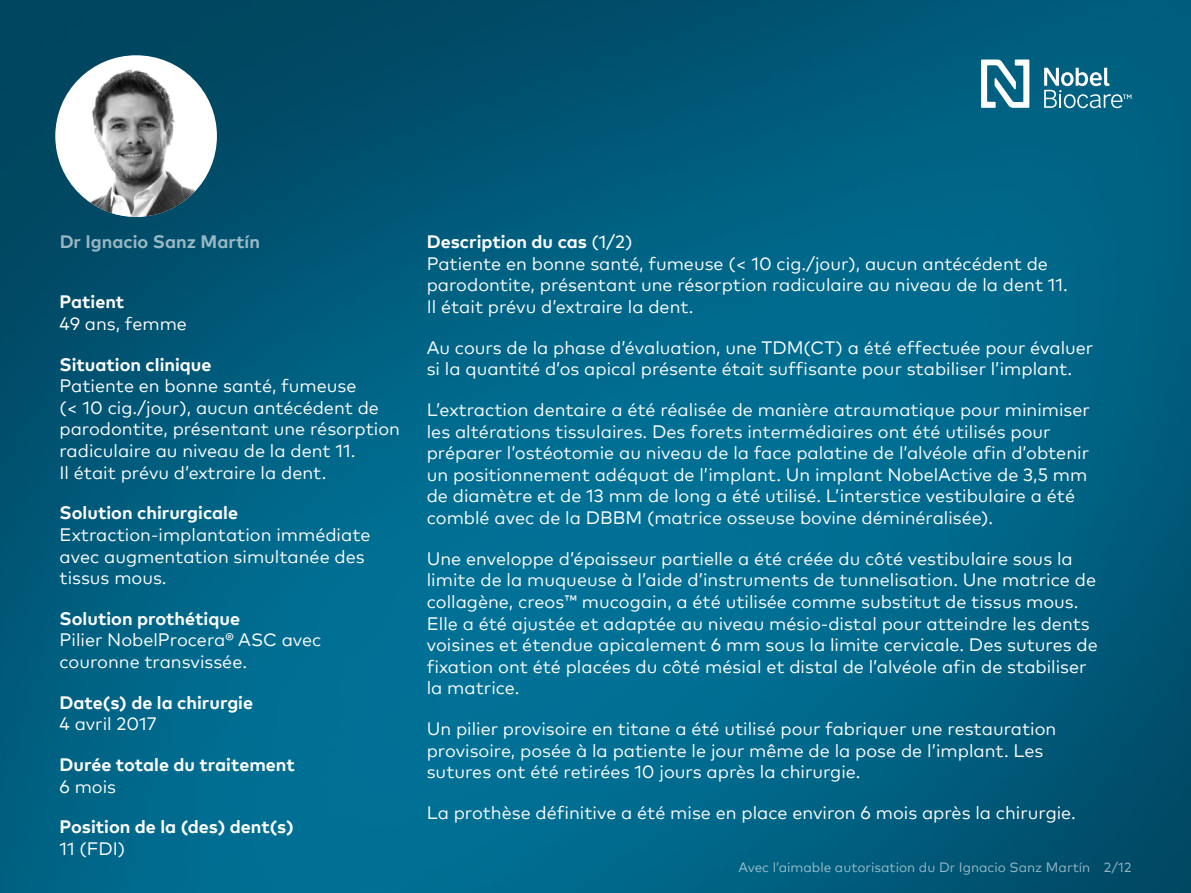
<style>
.page{position:relative;width:1191px;height:893px;background:#fff}
.page>*{position:absolute;margin:0;border:0;box-sizing:border-box;transform-origin:0 0}
.t1{font:18px/21.6px "Mark Pro";color:#fff}
.t2{font:700 18px "Mark Pro";color:#fff}
.t3{font:13.5px "Mark Pro";color:#fff}
.s1{font-weight:700}
.s2{font-style:inherit}
</style>
<div class="page">
<img style="left:0;top:0;width:1191px;height:893px">
<div style="left:55px;top:55px;width:162px;height:162px;background:#fff;border-radius:50%"></div>
<img style="left:55px;top:67px;width:162px;height:150px">
<svg style="left:1044px;top:68px;width:87px;height:40px"></svg>
<svg style="left:981px;top:60px;width:48px;height:48px"></svg>
<p class="t2" style="left:60px;top:228px;width:202px">Dr Ignacio Sanz Martín</p>
<p class="t2" style="left:60px;top:288px;width:66px">Patient</p>
<p class="t1" style="left:60px;top:311px;width:129px">49 ans, femme</p>
<p class="t2" style="left:60px;top:350px;width:153px">Situation clinique</p>
<p class="t1" style="left:60px;top:374px;width:342px">Patiente en bonne santé, fumeuse<br>(&lt; 10 cig./jour), aucun antécédent de parodontite, présentant une résorption radiculaire au niveau de la dent 11.<br>Il était prévu d’extraire la dent.</p>
<p class="t2" style="left:60px;top:499px;width:180px">Solution chirurgicale</p>
<p class="t1" style="left:60px;top:522px;width:312px">Extraction-implantation immédiate avec augmentation simultanée des tissus mous.</p>
<p class="t2" style="left:60px;top:605px;width:182px">Solution prothétique</p>
<p class="t1" style="left:60px;top:628px;width:263px">Pilier NobelProcera® ASC avec couronne transvissée.</p>
<p class="t2" style="left:60px;top:689px;width:195px">Date(s) de la chirurgie</p>
<p class="t1" style="left:60px;top:712px;width:99px">4 avril 2017</p>
<p class="t2" style="left:60px;top:751px;width:237px">Durée totale du traitement</p>
<p class="t1" style="left:60px;top:774px;width:58px">6 mois</p>
<p class="t2" style="left:60px;top:813px;width:236px">Position de la (des) dent(s)</p>
<p class="t1" style="left:60px;top:836px;width:67px">11 (FDI)</p>
<p class="t1" style="left:427px;top:229px;width:642px"><span class="s1">Description du cas</span> <span class="s2">(1/2)<br></span>Patiente en bonne santé, fumeuse (&lt; 10 cig./jour), aucun antécédent de parodontite, présentant une résorption radiculaire au niveau de la dent 11.<br>Il était prévu d’extraire la dent.</p>
<p class="t1" style="left:427px;top:335px;width:668px">Au cours de la phase d’évaluation, une TDM(CT) a été effectuée pour évaluer si la quantité d’os apical présente était suffisante pour stabiliser l’implant.</p>
<p class="t1" style="left:427px;top:397px;width:665px">L’extraction dentaire a été réalisée de manière atraumatique pour minimiser les altérations tissulaires. Des forets intermédiaires ont été utilisés pour préparer l’ostéotomie au niveau de la face palatine de l’alvéole afin d’obtenir un positionnement adéquat de l’implant. Un implant NobelActive de 3,5 mm de diamètre et de 13 mm de long a été utilisé. L’interstice vestibulaire a été comblé avec de la DBBM (matrice osseuse bovine déminéralisée).</p>
<p class="t1" style="left:427px;top:546px;width:672px">Une enveloppe d’épaisseur partielle a été créée du côté vestibulaire sous la limite de la muqueuse à l’aide d’instruments de tunnelisation. Une matrice de collagène, creos™ mucogain, a été utilisée comme substitut de tissus mous.<br>Elle a été ajustée et adaptée au niveau mésio-distal pour atteindre les dents voisines et étendue apicalement 6 mm sous la limite cervicale. Des sutures de fixation ont été placées du côté mésial et distal de l’alvéole afin de stabiliser la matrice.</p>
<p class="t1" style="left:427px;top:716px;width:631px">Un pilier provisoire en titane a été utilisé pour fabriquer une restauration provisoire, posée à la patiente le jour même de la pose de l’implant. Les sutures ont été retirées 10 jours après la chirurgie.</p>
<p class="t1" style="left:427px;top:800px;width:650px">La prothèse définitive a été mise en place environ 6 mois après la chirurgie.</p>
<p class="t3" style="left:738px;top:857px;width:394px">Avec l’aimable autorisation du Dr Ignacio Sanz Martín 2/12</p>
</div>
